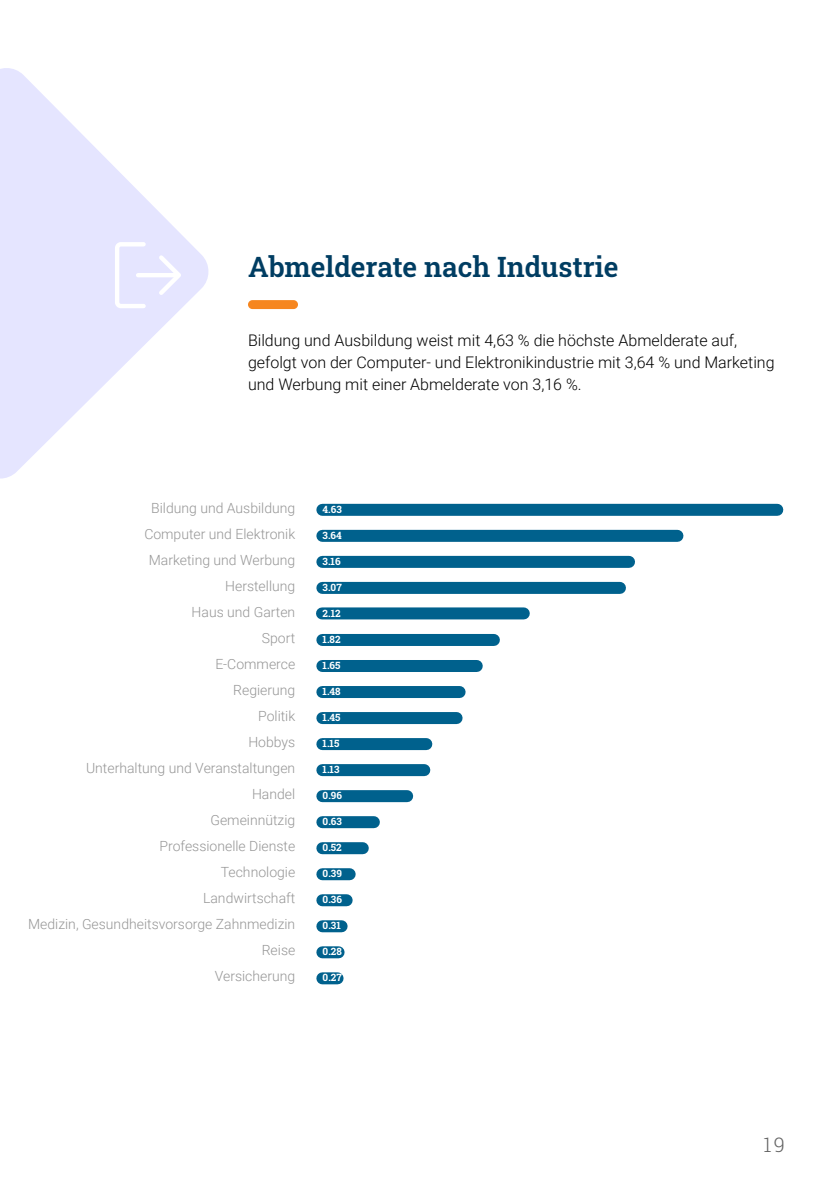
<style>
.page{position:relative;width:840px;height:1191px;background:#fff}
.page>*{position:absolute;margin:0;border:0;box-sizing:border-box;transform-origin:0 0}
.t1{font:600 28px "Roboto Slab";color:#003d62}
.t2{font:300 20px "Roboto Slab";color:#646464}
.t3{font:300 16px/22px "Roboto";color:#000}
.t4{font:300 14px/26px "Roboto";color:#969696;text-align:right}
.t5{font:700 10px "Roboto Slab";color:#fff}
</style>
<div class="page">
<div style="left:248px;top:300px;width:50px;height:9px;background:#f6861f;border-radius:4px"></div>
<svg style="left:0;top:68px;width:209px;height:411px;fill:#e5e5ff"></svg>
<div style="left:322px;top:504px;width:455px;height:12px;background:#00618d"></div>
<div style="left:322px;top:530px;width:355px;height:12px;background:#00618d"></div>
<div style="left:322px;top:556px;width:307px;height:12px;background:#00618d"></div>
<div style="left:322px;top:582px;width:298px;height:12px;background:#00618d"></div>
<div style="left:322px;top:607px;width:202px;height:12px;background:#00618d"></div>
<div style="left:322px;top:634px;width:172px;height:12px;background:#00618d"></div>
<div style="left:322px;top:660px;width:155px;height:12px;background:#00618d"></div>
<div style="left:322px;top:686px;width:138px;height:12px;background:#00618d"></div>
<div style="left:322px;top:712px;width:135px;height:12px;background:#00618d"></div>
<div style="left:322px;top:738px;width:104px;height:12px;background:#00618d"></div>
<div style="left:322px;top:764px;width:102px;height:12px;background:#00618d"></div>
<div style="left:322px;top:790px;width:85px;height:12px;background:#00618d"></div>
<div style="left:322px;top:816px;width:52px;height:12px;background:#00618d"></div>
<div style="left:322px;top:842px;width:41px;height:12px;background:#00618d"></div>
<div style="left:322px;top:868px;width:28px;height:12px;background:#00618d"></div>
<div style="left:322px;top:894px;width:25px;height:12px;background:#00618d"></div>
<div style="left:322px;top:920px;width:20px;height:12px;background:#00618d"></div>
<div style="left:322px;top:946px;width:17px;height:12px;background:#00618d"></div>
<div style="left:322px;top:972px;width:16px;height:12px;background:#00618d"></div>
<svg style="left:113px;top:240px;width:35px;height:70px"></svg>
<hr style="left:138px;top:273px;width:40px;height:4px;background:#fff">
<svg style="left:155px;top:251px;width:30px;height:48px"></svg>
<h1 class="t1" style="left:248px;top:247px;width:372px">Abmelderate nach Industrie</h1>
<p class="t3" style="left:248px;top:329px;width:528px">Bildung und Ausbildung weist mit 4,63 % die höchste Abmelderate auf, gefolgt von der Computer- und Elektronikindustrie mit 3,64 % und Marketing und Werbung mit einer Abmelderate von 3,16 %.</p>
<p class="t4" style="left:28px;top:495px;width:269px">Bildung und Ausbildung<br>Computer und Elektronik<br>Marketing und Werbung<br>Herstellung<br>Haus und Garten<br>Sport<br>E-Commerce<br>Regierung<br>Politik<br>Hobbys<br>Unterhaltung und Veranstaltungen<br>Handel<br>Gemeinnützig<br>Professionelle Dienste<br>Technologie<br>Landwirtschaft<br>Medizin, Gesundheitsvorsorge Zahnmedizin<br>Reise<br>Versicherung</p>
<p class="t5" style="left:323px;top:503px;width:21px">4.63</p>
<p class="t5" style="left:323px;top:529px;width:21px">3.64</p>
<p class="t5" style="left:323px;top:555px;width:19px">3.16</p>
<p class="t5" style="left:323px;top:581px;width:21px">3.07</p>
<p class="t5" style="left:323px;top:607px;width:20px">2.12</p>
<p class="t5" style="left:323px;top:633px;width:19px">1.82</p>
<p class="t5" style="left:323px;top:659px;width:19px">1.65</p>
<p class="t5" style="left:323px;top:685px;width:20px">1.48</p>
<p class="t5" style="left:323px;top:711px;width:19px">1.45</p>
<p class="t5" style="left:323px;top:737px;width:18px">1.15</p>
<p class="t5" style="left:323px;top:763px;width:18px">1.13</p>
<p class="t5" style="left:323px;top:789px;width:21px">0.96</p>
<p class="t5" style="left:323px;top:815px;width:21px">0.63</p>
<p class="t5" style="left:323px;top:841px;width:21px">0.52</p>
<p class="t5" style="left:323px;top:867px;width:21px">0.39</p>
<p class="t5" style="left:323px;top:893px;width:21px">0.36</p>
<p class="t5" style="left:323px;top:919px;width:20px">0.31</p>
<p class="t5" style="left:323px;top:945px;width:21px">0.28</p>
<p class="t5" style="left:323px;top:971px;width:21px">0.27</p>
<h2 class="t2" style="left:764px;top:1130px;width:23px">19</h2>
</div>
